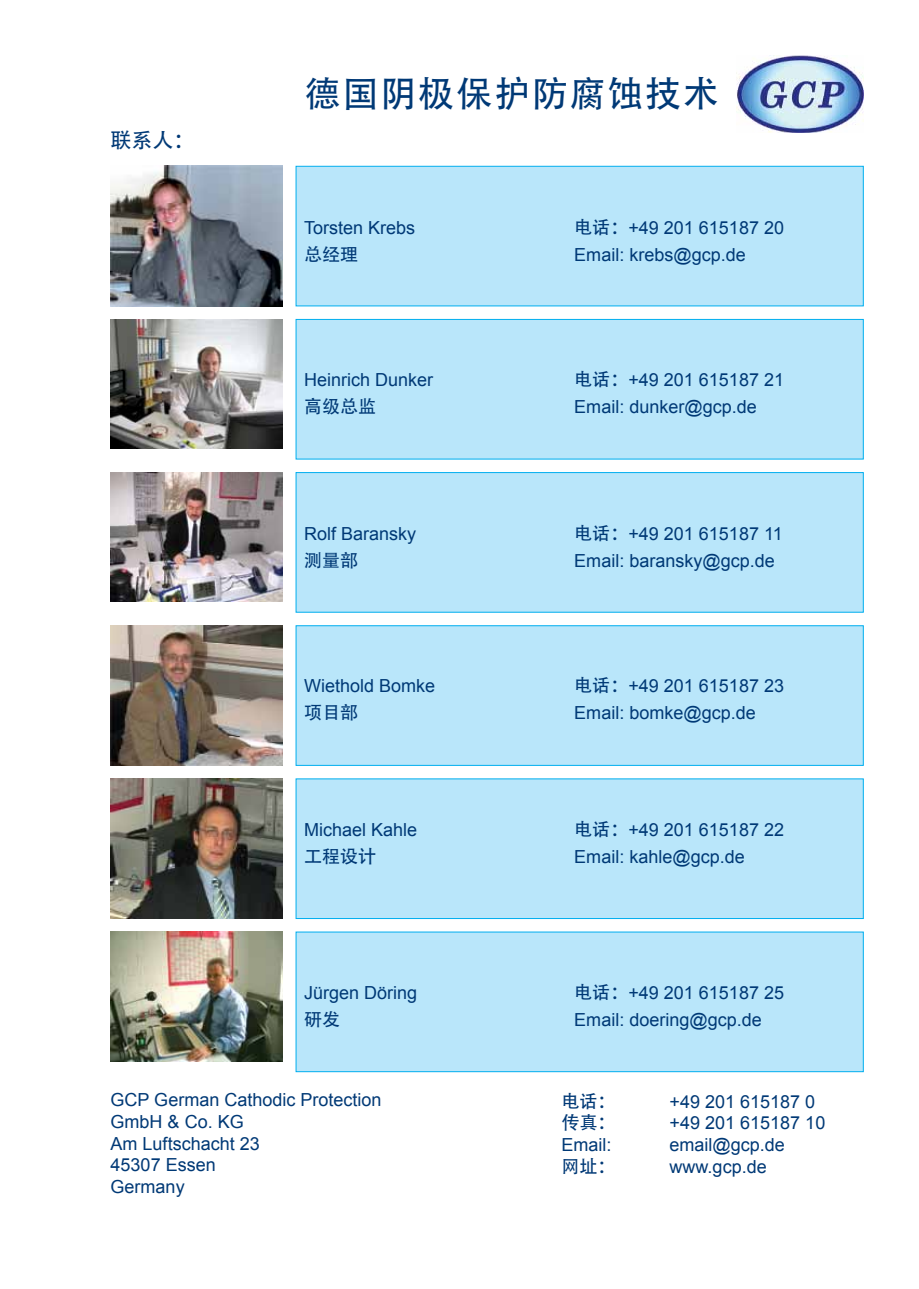
<style>
.page{position:relative;width:919px;height:1289px;background:#fff}
.page>*{position:absolute;margin:0;border:0;box-sizing:border-box;transform-origin:0 0}
.t1{font:36px "Adobe Heiti Std";letter-spacing:.05em;color:#003976}
.t2{font:21px "Adobe Heiti Std";color:#003976}
.t3{font:18px/21.6px "Arial";color:#003976}
.t4{font:18px "Adobe Heiti Std";color:#003976}
.s1{font-family:"Adobe Heiti Std"}
</style>
<div class="page">
<div style="left:296px;top:931px;width:567px;height:141px;background:#b9e6fa;border:1px solid #00aeef"></div>
<div style="left:296px;top:778px;width:567px;height:140px;background:#b9e6fa"></div>
<div style="left:296px;top:625px;width:567px;height:140px;background:#b9e6fa;border:1px solid #00aeef"></div>
<div style="left:296px;top:319px;width:567px;height:140px;background:#b9e6fa;border:1px solid #00aeef"></div>
<div style="left:296px;top:472px;width:567px;height:140px;background:#b9e6fa;border:1px solid #00aeef"></div>
<div style="left:296px;top:166px;width:567px;height:140px;background:#b9e6fa;border:1px solid #00aeef"></div>
<img style="left:736px;top:55px;width:127px;height:77px">
<img style="left:111px;top:166px;width:172px;height:140px">
<img style="left:111px;top:625px;width:172px;height:140px">
<img style="left:111px;top:778px;width:172px;height:140px">
<img style="left:111px;top:472px;width:172px;height:129px">
<img style="left:111px;top:319px;width:172px;height:129px">
<img style="left:111px;top:931px;width:172px;height:130px">
<p class="t2" style="left:111px;top:127px;width:86px">联系人：</p>
<h1 class="t1" style="left:305px;top:72px;width:416px">德国阴极保护防腐蚀技术</h1>
<p class="t3" style="left:304px;top:217px;width:113px">Torsten Krebs</p>
<p class="t3" style="left:574px;top:217px;width:211px"><span class="s1">电话：</span>+49 201 615187 20</p>
<p class="t4" style="left:304px;top:243px;width:55px">总经理</p>
<p class="t3" style="left:574px;top:244px;width:173px">Email: krebs@gcp.de</p>
<p class="t3" style="left:304px;top:369px;width:131px">Heinrich Dunker</p>
<p class="t3" style="left:574px;top:369px;width:211px"><span class="s1">电话：</span>+49 201 615187 21</p>
<p class="t4" style="left:304px;top:395px;width:73px">高级总监</p>
<p class="t3" style="left:574px;top:396px;width:184px">Email: dunker@gcp.de</p>
<p class="t3" style="left:304px;top:523px;width:114px">Rolf Baransky</p>
<p class="t3" style="left:574px;top:523px;width:210px"><span class="s1">电话：</span>+49 201 615187 11</p>
<p class="t4" style="left:304px;top:549px;width:55px">测量部</p>
<p class="t3" style="left:574px;top:550px;width:202px">Email: baransky@gcp.de</p>
<p class="t3" style="left:304px;top:674px;width:133px">Wiethold Bomke</p>
<p class="t3" style="left:574px;top:674px;width:211px"><span class="s1">电话：</span>+49 201 615187 23</p>
<p class="t4" style="left:304px;top:701px;width:55px">项目部</p>
<p class="t3" style="left:574px;top:701px;width:183px">Email: bomke@gcp.de</p>
<p class="t3" style="left:304px;top:819px;width:115px">Michael Kahle</p>
<p class="t3" style="left:574px;top:819px;width:211px"><span class="s1">电话：</span>+49 201 615187 22</p>
<p class="t4" style="left:304px;top:845px;width:73px">工程设计</p>
<p class="t3" style="left:574px;top:846px;width:172px">Email: kahle@gcp.de</p>
<p class="t3" style="left:304px;top:982px;width:115px">Jürgen Döring</p>
<p class="t3" style="left:574px;top:982px;width:211px"><span class="s1">电话：</span>+49 201 615187 25</p>
<p class="t4" style="left:304px;top:1008px;width:37px">研发</p>
<p class="t3" style="left:574px;top:1009px;width:189px">Email: doering@gcp.de</p>
<p class="t3" style="left:111px;top:1089px;width:272px">GCP German Cathodic Protection<br>GmbH &amp; Co. KG<br>Am Luftschacht 23<br>45307 Essen<br>Germany</p>
<p class="t4" style="left:561px;top:1090px;width:55px">电话：</p>
<p class="t3" style="left:669px;top:1090px;width:147px">+49 201 615187 0</p>
<p class="t4" style="left:561px;top:1111px;width:55px">传真：</p>
<p class="t3" style="left:669px;top:1112px;width:157px">+49 201 615187 10</p>
<p class="t3" style="left:561px;top:1133px;width:52px">Email:</p>
<p class="t3" style="left:669px;top:1133px;width:117px">email@gcp.de</p>
<p class="t4" style="left:561px;top:1155px;width:55px">网址：</p>
<p class="t3" style="left:669px;top:1155px;width:99px">www.gcp.de</p>
</div>
